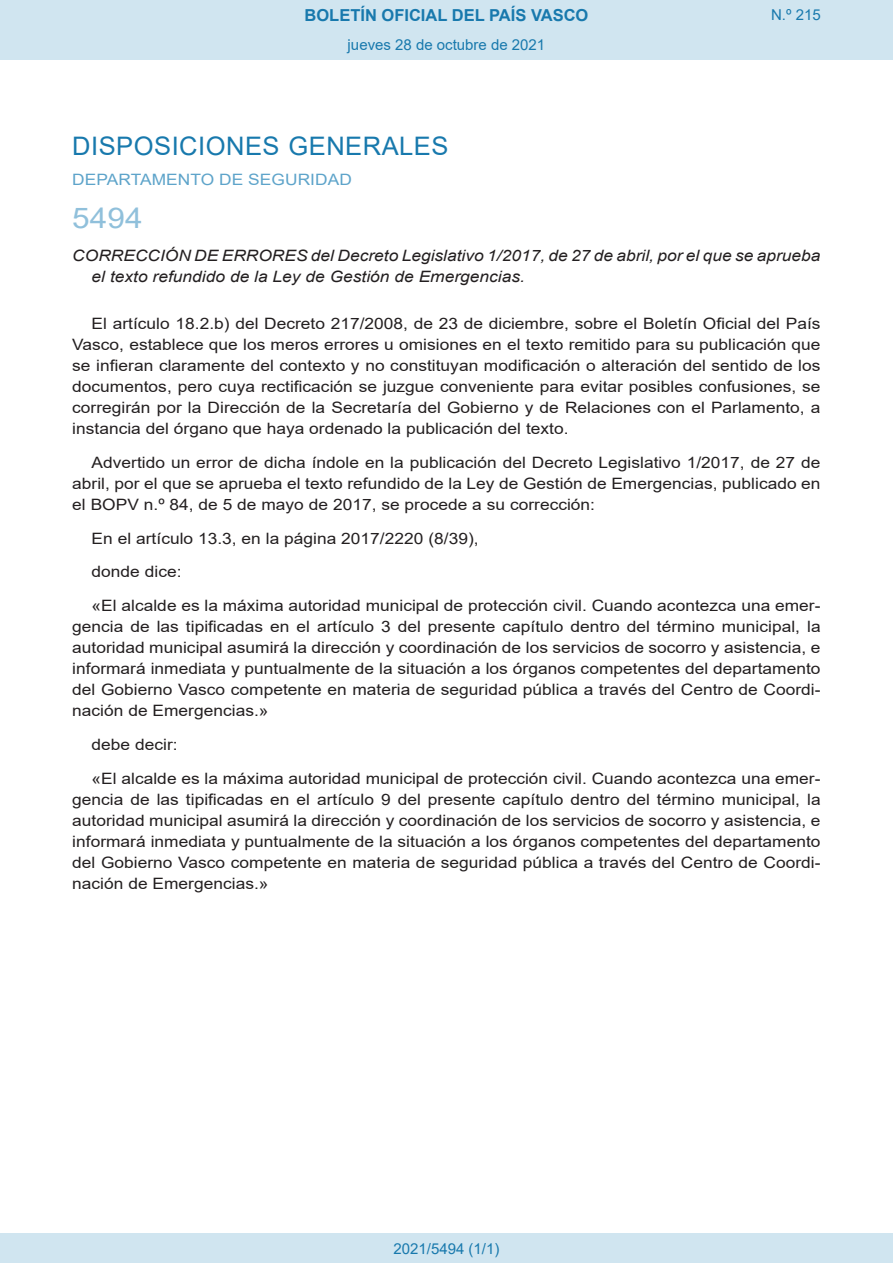
<style>
.page{position:relative;width:893px;height:1263px;background:#fff}
.page>*{position:absolute;margin:0;border:0;box-sizing:border-box;transform-origin:0 0}
.BOPVOrden{font:28.5px "Arial";color:#90c0db;scale:1.11 1}
.BOPVSeccion{font:25.5px "Arial";letter-spacing:.02em;color:#1879ad}
.t1{font:700 16.5px "Arial";color:#1879ad}
.BOPVDetalle{font:15.6px/21px "Arial";color:#231f20;text-align:justify;scale:1.11 1}
.BOPVTitulo{font:italic 15.6px/21px "Arial";color:#231f20;scale:1.11 1}
.BOPVOrganismo{font:15.6px "Arial";letter-spacing:.005em;color:#5ea4ca;scale:1.11 1}
.Paginacion_Centro{font:15px "Arial";color:#1879ad}
</style>
<div class="page">
<div style="left:0;top:0;width:893px;height:60px;background:#d0e5f0"></div>
<div style="left:0;top:1233px;width:893px;height:30px;background:#d0e5f0"></div>
<p class="t1" style="left:305px;top:3px;width:285px">BOLETÍN OFICIAL DEL PAÍS VASCO</p>
<p class="Paginacion_Centro" style="left:348px;top:35px;width:199px">jueves 28 de octubre de 2021</p>
<p class="Paginacion_Centro" style="left:771px;top:5px;width:51px">N.º 215</p>
<p class="BOPVSeccion" style="left:72px;top:128px;width:378px">DISPOSICIONES GENERALES</p>
<p class="BOPVOrganismo" style="left:72px;top:169px;width:253px">DEPARTAMENTO DE SEGURIDAD</p>
<p class="BOPVOrden" style="left:72px;top:198px;width:65px">5494</p>
<p class="BOPVTitulo" style="left:92px;top:246px;width:658px;text-indent:-19px">CORRECCIÓN DE ERRORES del Decreto Legislativo 1/2017, de 27 de abril, por el que se aprueba el texto refundido de la Ley de Gestión de Emergencias.</p>
<p class="BOPVDetalle" style="left:72px;top:313px;width:676px;text-indent:19px">El artículo 18.2.b) del Decreto 217/2008, de 23 de diciembre, sobre el Boletín Oficial del País Vasco, establece que los meros errores u omisiones en el texto remitido para su publicación que se infieran claramente del contexto y no constituyan modificación o alteración del sentido de los documentos, pero cuya rectificación se juzgue conveniente para evitar posibles confusiones, se corregirán por la Dirección de la Secretaría del Gobierno y de Relaciones con el Parlamento, a instancia del órgano que haya ordenado la publicación del texto.</p>
<p class="BOPVDetalle" style="left:72px;top:452px;width:676px;text-indent:19px">Advertido un error de dicha índole en la publicación del Decreto Legislativo 1/2017, de 27 de abril, por el que se aprueba el texto refundido de la Ley de Gestión de Emergencias, publicado en el BOPV n.º 84, de 5 de mayo de 2017, se procede a su corrección:</p>
<p class="BOPVDetalle" style="left:92px;top:527px;width:350px">En el artículo 13.3, en la página 2017/2220 (8/39),</p>
<p class="BOPVDetalle" style="left:92px;top:561px;width:83px">donde dice:</p>
<p class="BOPVDetalle" style="left:72px;top:595px;width:676px;text-indent:19px">«El alcalde es la máxima autoridad municipal de protección civil. Cuando acontezca una emer&shy;gencia de las tipificadas en el artículo 3 del presente capítulo dentro del término municipal, la autoridad municipal asumirá la dirección y coordinación de los servicios de socorro y asistencia, e informará inmediata y puntualmente de la situación a los órganos competentes del departamento del Gobierno Vasco competente en materia de seguridad pública a través del Centro de Coordi&shy;nación de Emergencias.»</p>
<p class="BOPVDetalle" style="left:92px;top:734px;width:79px">debe decir:</p>
<p class="BOPVDetalle" style="left:72px;top:767px;width:676px;text-indent:19px">«El alcalde es la máxima autoridad municipal de protección civil. Cuando acontezca una emer&shy;gencia de las tipificadas en el artículo 9 del presente capítulo dentro del término municipal, la autoridad municipal asumirá la dirección y coordinación de los servicios de socorro y asistencia, e informará inmediata y puntualmente de la situación a los órganos competentes del departamento del Gobierno Vasco competente en materia de seguridad pública a través del Centro de Coordi&shy;nación de Emergencias.»</p>
<p class="Paginacion_Centro" style="left:393px;top:1238px;width:107px">2021/5494 (1/1)</p>
</div>
